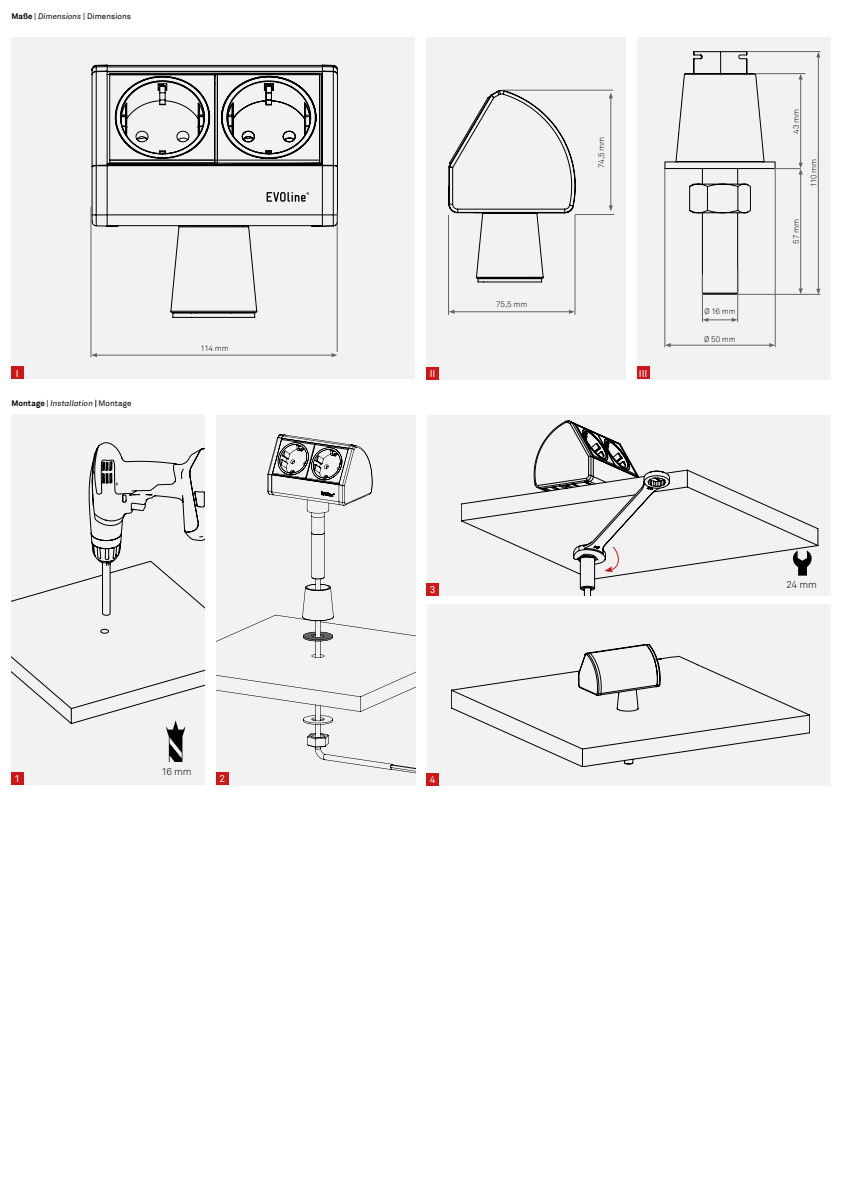
<style>
.page{position:relative;width:842px;height:1191px;background:#fff}
.page>*{position:absolute;margin:0;border:0;box-sizing:border-box;transform-origin:0 0}
.t1{font:10px "Akkurat";color:#fff}
.t2{font:300 10px "Akkurat";letter-spacing:-.02em;color:#000}
.t3{font:italic 8px "Akkurat";letter-spacing:.005em;color:#000}
.t4{font:300 8px "Akkurat";color:#000}
.s1{font-weight:700;font-style:normal}
.s2{font-style:normal}
</style>
<div class="page">
<div style="left:11px;top:414px;width:194px;height:370px;background:#f2f2f2"></div>
<svg style="left:11px;top:442px;width:194px;height:282px"></svg>
<svg style="left:101px;top:629px;width:8px;height:4px"></svg>
<div style="left:427px;top:37px;width:199px;height:342px;background:#f2f2f2"></div>
<svg style="left:449px;top:90px;width:127px;height:192px"></svg>
<hr style="left:575px;top:214px;width:39px;height:1px;background:#646363">
<hr style="left:575px;top:215px;width:1px;height:100px;background:#646363">
<hr style="left:611px;top:97px;width:1px;height:110px;background:#646363">
<svg style="left:609px;top:92px;width:4px;height:6px"></svg>
<svg style="left:609px;top:205px;width:4px;height:6px"></svg>
<hr style="left:453px;top:311px;width:117px;height:1px;background:#646363">
<svg style="left:449px;top:310px;width:5px;height:4px"></svg>
<svg style="left:569px;top:310px;width:6px;height:4px"></svg>
<hr style="left:448px;top:215px;width:1px;height:100px;background:#646363">
<hr style="left:502px;top:90px;width:111px;height:1px;background:#646363">
<div style="left:11px;top:37px;width:404px;height:342px;background:#f2f2f2"></div>
<svg style="left:170px;top:312px;width:167px;height:6px"></svg>
<svg style="left:92px;top:65px;width:246px;height:247px"></svg>
<hr style="left:337px;top:212px;width:1px;height:140px;background:#646363">
<hr style="left:95px;top:355px;width:238px;height:1px;background:#646363">
<svg style="left:92px;top:353px;width:5px;height:4px"></svg>
<svg style="left:332px;top:353px;width:5px;height:4px"></svg>
<hr style="left:91px;top:207px;width:1px;height:150px;background:#646363">
<div style="left:11px;top:367px;width:12px;height:12px;background:#cd1719"></div>
<div style="left:427px;top:367px;width:12px;height:12px;background:#cd1719"></div>
<div style="left:637px;top:37px;width:194px;height:342px;background:#f2f2f2"></div>
<div style="left:427px;top:415px;width:404px;height:180px;background:#f2f2f2"></div>
<svg style="left:461px;top:462px;width:357px;height:114px"></svg>
<div style="left:427px;top:604px;width:404px;height:181px;background:#f2f2f2"></div>
<svg style="left:451px;top:644px;width:359px;height:123px"></svg>
<div style="left:637px;top:367px;width:12px;height:12px;background:#cd1719"></div>
<div style="left:427px;top:773px;width:12px;height:12px;background:#cd1719"></div>
<div style="left:427px;top:583px;width:12px;height:12px;background:#cd1719"></div>
<svg style="left:703px;top:318px;width:34px;height:4px"></svg>
<hr style="left:669px;top:345px;width:102px;height:1px;background:#646363">
<svg style="left:769px;top:343px;width:6px;height:4px"></svg>
<svg style="left:666px;top:343px;width:5px;height:4px"></svg>
<hr style="left:818px;top:56px;width:1px;height:234px;background:#646363">
<svg style="left:816px;top:52px;width:4px;height:5px"></svg>
<svg style="left:816px;top:289px;width:4px;height:5px"></svg>
<hr style="left:775px;top:168px;width:1px;height:179px;background:#646363">
<hr style="left:665px;top:168px;width:1px;height:179px;background:#646363">
<hr style="left:747px;top:51px;width:73px;height:1px;background:#646363">
<hr style="left:754px;top:73px;width:51px;height:1px;background:#646363">
<svg style="left:665px;top:51px;width:138px;height:243px"></svg>
<hr style="left:736px;top:294px;width:84px;height:1px;background:#646363">
<hr style="left:702px;top:274px;width:1px;height:48px;background:#646363">
<hr style="left:737px;top:269px;width:1px;height:53px;background:#646363">
<svg style="left:535px;top:421px;width:135px;height:174px"></svg>
<svg style="left:793px;top:550px;width:19px;height:25px"></svg>
<div style="left:216px;top:415px;width:199px;height:370px;background:#f2f2f2"></div>
<svg style="left:216px;top:434px;width:199px;height:339px"></svg>
<svg style="left:303px;top:484px;width:69px;height:172px"></svg>
<div style="left:216px;top:772px;width:12px;height:12px;background:#cd1719"></div>
<svg style="left:166px;top:720px;width:19px;height:42px"></svg>
<div style="left:11px;top:772px;width:12px;height:12px;background:#cd1719"></div>
<p class="t3" style="left:11px;top:12px;width:121px"><span class="s1">Maße</span> | Dimensions <span class="s2">| Dimensions</span></p>
<p class="t4" style="left:201px;top:343px;width:30px">114 mm</p>
<p class="t1" style="left:16px;top:367px;width:4px">I</p>
<p class="t1" style="left:430px;top:368px;width:7px">II</p>
<p class="t3" style="left:11px;top:399px;width:122px"><span class="s1">Montage</span> | Installation <span class="s1">|</span> <span class="s2">Montage</span></p>
<p class="t4" style="left:496px;top:299px;width:33px">75,5 mm</p>
<p class="t1" style="left:15px;top:773px;width:7px">1</p>
<p class="t2" style="left:161px;top:765px;width:32px">16 mm</p>
<p class="t1" style="left:219px;top:773px;width:7px">2</p>
<p class="t1" style="left:430px;top:584px;width:7px">3</p>
<p class="t1" style="left:430px;top:774px;width:7px">4</p>
<p class="t4" style="left:597px;top:167px;width:32px;rotate:-90deg">74,5 mm</p>
<p class="t1" style="left:639px;top:367px;width:10px">III</p>
<p class="t4" style="left:704px;top:306px;width:33px">Ø 16 mm</p>
<p class="t4" style="left:704px;top:334px;width:33px">Ø 50 mm</p>
<p class="t4" style="left:791px;top:134px;width:27px;rotate:-90deg">43 mm</p>
<p class="t4" style="left:809px;top:187px;width:30px;rotate:-90deg">110 mm</p>
<p class="t4" style="left:791px;top:244px;width:26px;rotate:-90deg">57 mm</p>
<p class="t2" style="left:786px;top:578px;width:32px">24 mm</p>
</div>
